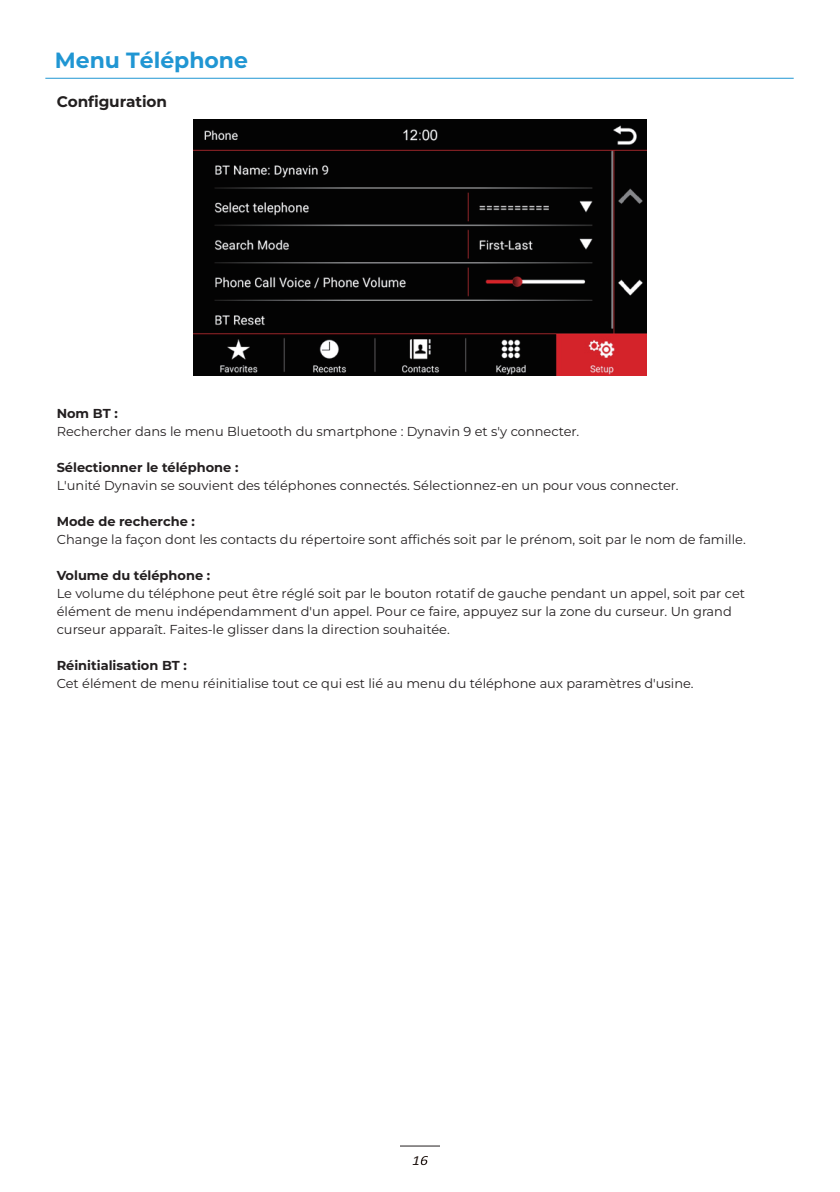
<style>
.page{position:relative;width:840px;height:1192px;background:#fff}
.page>*{position:absolute;margin:0;border:0;box-sizing:border-box;transform-origin:0 0}
.t1{font:700 22px "Montserrat";color:#2096d3}
.t2{font:700 15.4px "Montserrat";letter-spacing:-.01em;color:#221f1f}
.t3{font:italic 14px "Calibri";color:#221814;scale:1.11 1}
.t4{font:13px/18px "Montserrat";color:#231f20}
.t5{font:700 13px "Montserrat";color:#231f20}
</style>
<div class="page">
<hr style="left:45px;top:78px;width:749px;height:1px;background:#2096d3">
<hr style="left:400px;top:1145px;width:40px;height:1px;background:#231f20">
<svg style="left:421px;top:1156px;width:7px;height:8px"></svg>
<img style="left:193px;top:120px;width:454px;height:255px">
<h1 class="t1" style="left:55px;top:44px;width:195px">Menu Téléphone</h1>
<p class="t2" style="left:57px;top:90px;width:112px">Configuration</p>
<p class="t5" style="left:57px;top:404px;width:63px">Nom BT :</p>
<p class="t4" style="left:57px;top:421px;width:524px">Rechercher dans le menu Bluetooth du smartphone : Dynavin 9 et s'y connecter.</p>
<p class="t5" style="left:57px;top:458px;width:183px">Sélectionner le téléphone :</p>
<p class="t4" style="left:57px;top:475px;width:624px">L'unité Dynavin se souvient des téléphones connectés. Sélectionnez-en un pour vous connecter.</p>
<p class="t5" style="left:57px;top:512px;width:140px">Mode de recherche :</p>
<p class="t4" style="left:57px;top:529px;width:691px">Change la façon dont les contacts du répertoire sont affichés soit par le prénom, soit par le nom de famille.</p>
<p class="t5" style="left:57px;top:566px;width:155px">Volume du téléphone :</p>
<p class="t4" style="left:57px;top:583px;width:690px">Le volume du téléphone peut être réglé soit par le bouton rotatif de gauche pendant un appel, soit par cet élément de menu indépendamment d'un appel. Pour ce faire, appuyez sur la zone du curseur. Un grand curseur apparaît. Faites-le glisser dans la direction souhaitée.</p>
<p class="t5" style="left:57px;top:656px;width:132px">Réinitialisation BT :</p>
<p class="t4" style="left:57px;top:673px;width:639px">Cet élément de menu réinitialise tout ce qui est lié au menu du téléphone aux paramètres d'usine.</p>
<p class="t3" style="left:412px;top:1150px;width:9px">2</p>
</div>
